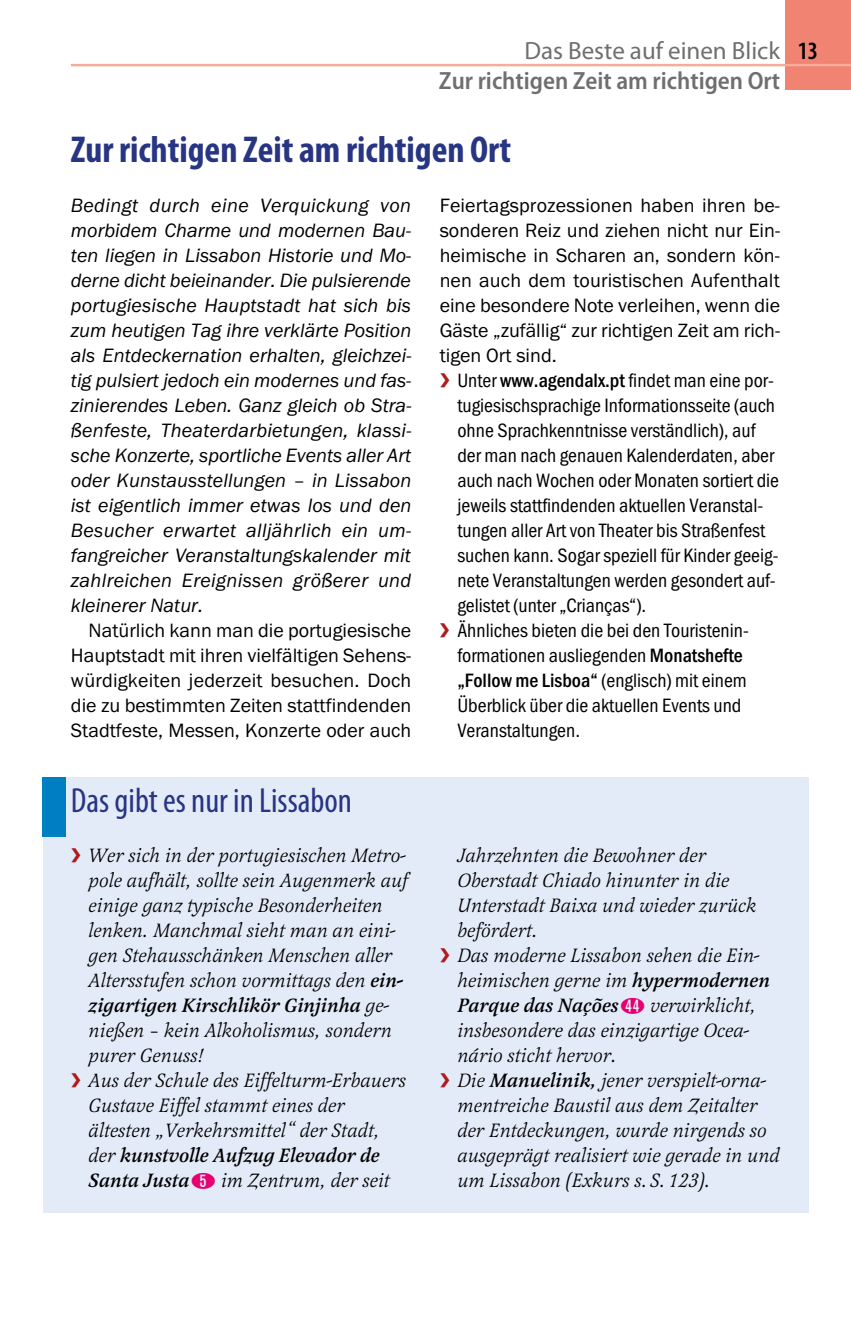
<style>
.page{position:relative;width:851px;height:1333px;background:#fff}
.page>*{position:absolute;margin:0;border:0;box-sizing:border-box;transform-origin:0 0}
.t1{font:700 condensed 37.5px "Myriad Pro";color:#273583}
.t2{font:condensed 35px "Myriad Pro";color:#273583}
.t3{font:600 semi-condensed 25px "Myriad Pro";color:#6f6f6f}
.t4{font:25px "Myriad Pro";color:#6f6f6f}
.t5{font:600 condensed 25px "Myriad Pro";color:#000}
.t6{font:italic 20px/25px "Latienne URWTOT";color:#000}
.t7{font:20px/25px "Franklin Gothic URW Boo Ita";letter-spacing:.015em;color:#000;text-align:justify}
.t8{font:20px/25px "Franklin Gothic URW Con Boo";color:#000}
.t9{font:20px/25px "Franklin Gothic URW Boo";color:#000;text-align:justify}
.t10{font:20px "Latienne URWTOT Med Ita";color:#000}
.s1{font-family:"Franklin Gothic URW Con";font-weight:500}
.s2{font-family:"Latienne URWTOT Med Ita";font-style:normal}
.s3{font-family:"Latienne URWTOT";font-style:italic}
.s4{font-family:"Nummern";font-style:normal;color:#e60071}
.s5{font-family:"Nummern";color:#e60071}
</style>
<div class="page">
<div style="left:785px;top:0;width:65px;height:90px;background:#f08372"></div>
<hr style="left:71px;top:64px;width:779px;height:2px;background:#f5ac9b">
<div style="left:43px;top:777px;width:765px;height:435px;background:#e3eaf8"></div>
<div style="left:43px;top:777px;width:23px;height:60px;background:#007ec3"></div>
<p class="t4" style="left:524px;top:35px;width:257px">Das Beste auf einen Blick</p>
<p class="t3" style="left:439px;top:67px;width:342px">Zur richtigen Zeit am richtigen Ort</p>
<h1 class="t1" style="left:71px;top:126px;width:441px">Zur richtigen Zeit am richtigen Ort</h1>
<p class="t7" style="left:71px;top:193px;width:342px">Bedingt durch eine Verquickung von morbidem Charme und modernen Bau&shy;ten liegen in Lissabon Historie und Mo&shy;derne dicht beieinander. Die pulsierende portugiesische Hauptstadt hat sich bis zum heutigen Tag ihre verklärte Position als Entdeckernation erhalten, gleichzei&shy;tig pulsiert jedoch ein modernes und fas&shy;zinierendes Leben. Ganz gleich ob Stra&shy;ßenfeste, Theaterdarbietungen, klassi&shy;sche Konzerte, sportliche Events aller Art oder Kunstausstellungen – in Lissabon ist eigentlich immer etwas los und den Besucher erwartet alljährlich ein um&shy;fangreicher Veranstaltungskalender mit zahlreichen Ereignissen größerer und kleinerer Natur.</p>
<p class="t9" style="left:71px;top:618px;width:342px;text-indent:18px">Natürlich kann man die portugiesische Hauptstadt mit ihren vielfältigen Sehens&shy;würdigkeiten jederzeit besuchen. Doch die zu bestimmten Zeiten stattfindenden Stadtfeste, Messen, Konzerte oder auch</p>
<p class="t9" style="left:439px;top:193px;width:342px">Feiertagsprozessionen haben ihren be&shy;sonderen Reiz und ziehen nicht nur Ein&shy;heimische in Scharen an, sondern kön&shy;nen auch dem touristischen Aufenthalt eine besondere Note verleihen, wenn die Gäste „zufällig“ zur richtigen Zeit am rich&shy;tigen Ort sind.</p>
<p class="t8" style="left:457px;top:368px;width:323px">Unter <span class="s1">www.agendalx.pt</span> findet man eine por&shy;tugiesischsprachige Informationsseite (auch ohne Sprachkenntnisse verständlich), auf der man nach genauen Kalenderdaten, aber auch nach Wochen oder Monaten sortiert die jeweils stattfindenden aktuellen Veranstal&shy;tungen aller Art von Theater bis Straßenfest suchen kann. Sogar speziell für Kinder geeig&shy;nete Veranstaltungen werden gesondert auf&shy;gelistet (unter „Crianças“).<br>Ähnliches bieten die bei den Touristenin&shy;formationen ausliegenden <span class="s1">Monatshefte „Follow me Lisboa“</span> (englisch) mit einem Überblick über die aktuellen Events und Veranstaltungen.</p>
<p class="t5" style="left:797px;top:37px;width:22px">13</p>
<h2 class="t2" style="left:71px;top:779px;width:283px">Das gibt es nur in Lissabon</h2>
<p class="t6" style="left:89px;top:842px;width:321px">Wer sich in der portugiesischen Metro&shy;pole aufhält, sollte sein Augenmerk auf einige ganz typische Besonderheiten lenken. Manchmal sieht man an eini&shy;gen Stehausschänken Menschen aller Altersstufen schon vormittags den <span class="s2">ein-</span></p>
<p class="t10" style="left:89px;top:992px;width:302px">zigartigen Kirschlikör Ginjinha <span class="s3">ge-</span></p>
<p class="t6" style="left:89px;top:1017px;width:319px">nießen – kein Alkoholismus, sondern purer Genuss!<br>Aus der Schule des Eiffelturm-Erbauers<br>Gustave Eiffel stammt eines der ältesten „Verkehrsmittel“ der Stadt,</p>
<p class="t10" style="left:89px;top:1142px;width:292px"><span class="s3">der</span> kunstvolle Aufzug Elevador de</p>
<p class="t6" style="left:89px;top:1167px;width:303px"><span class="s2">Santa Justa</span><span class="s4">Í</span> im Zentrum, der seit</p>
<p class="t6" style="left:457px;top:842px;width:314px">Jahrzehnten die Bewohner der<br>Oberstadt Chiado hinunter in die<br>Unterstadt Baixa und wieder zurück befördert.<br>Das moderne Lissabon sehen die Ein&shy;heimischen gerne im <span class="s2">hypermodernen</span></p>
<p class="t10" style="left:457px;top:992px;width:300px">Parque das Nações<span class="s5">ô</span> <span class="s3">verwirklicht,</span></p>
<p class="t6" style="left:457px;top:1017px;width:324px">insbesondere das einzigartige Ocea&shy;nário sticht hervor.<br>Die <span class="s2">Manuelinik,</span> jener verspielt-orna&shy;mentreiche Baustil aus dem Zeitalter der Entdeckungen, wurde nirgends so ausgeprägt realisiert wie gerade in und um Lissabon (Exkurs s. S.123).</p>
</div>
